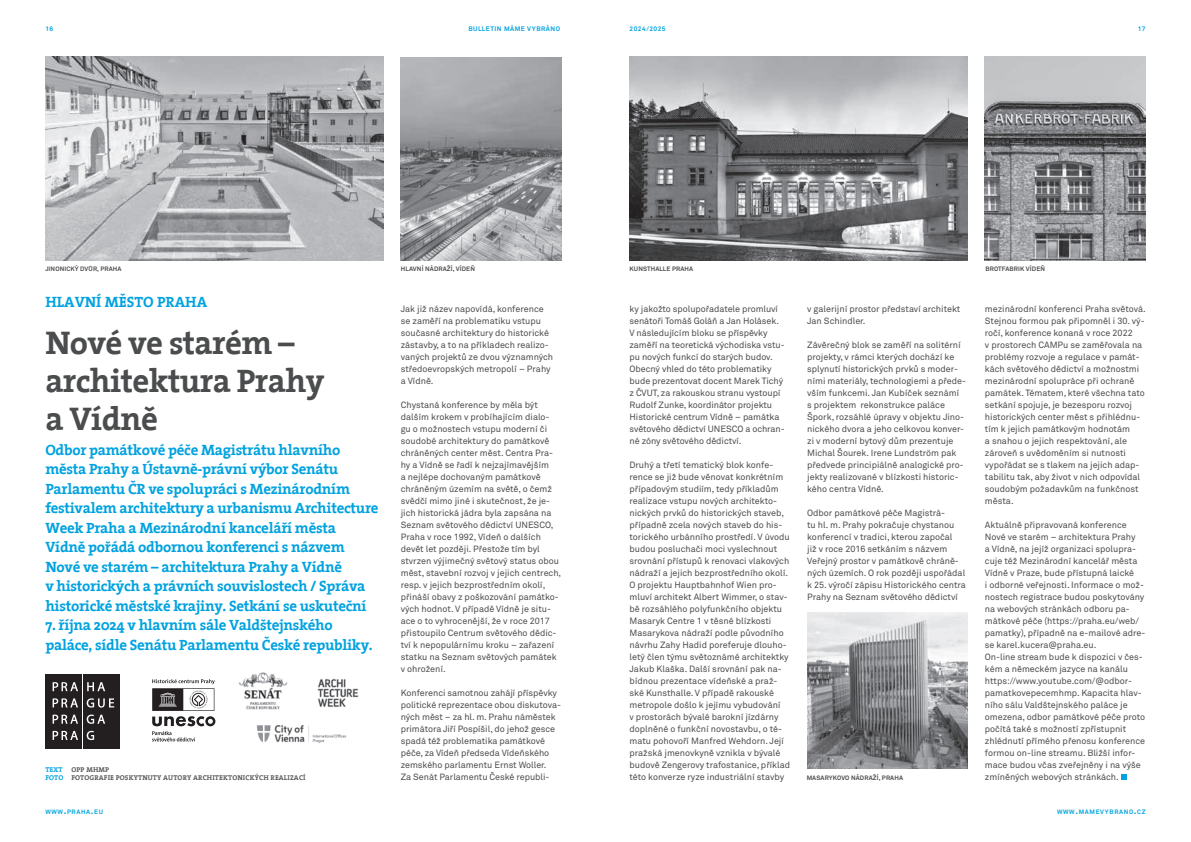
<style>
.page{position:relative;width:1191px;height:842px;background:#fff}
.page>*{position:absolute;margin:0;border:0;box-sizing:border-box;transform-origin:0 0}
.t1{font:700 33px/38px "The Serif";letter-spacing:-.02em;color:#4b4c4d}
.t2{font:700 15px/19.5px "The Serif";letter-spacing:-.02em;color:#00a2df}
.t3{font:700 15px "The Serif";color:#00a2df}
.t4{font:9px/12px "Akkurat CE";color:#4b4c4d}
.t5{font:700 7px/8.4px "The Serif";letter-spacing:.02em;color:#57585a}
.t6{font:700 7px "The Serif";color:#00a2df}
.t7{font:700 6.5px "Akkurat CE";letter-spacing:.07em;color:#00a2df}
.t8{font:700 6.3px "Akkurat CE";letter-spacing:.02em;color:#4b4c4d}
.t9{font:700 6.3px "Akkurat CE";letter-spacing:.1em;color:#00a2df}
.s1{color:#00a2df}
.s2{font-size:9px}
</style>
<div class="page">
<img style="left:985px;top:57px;width:160px;height:204px">
<img style="left:807px;top:612px;width:161px;height:156px">
<img style="left:401px;top:58px;width:160px;height:203px">
<img style="left:629px;top:57px;width:338px;height:204px">
<img style="left:45px;top:57px;width:339px;height:204px">
<svg style="left:1121px;top:774px;width:5px;height:6px"></svg>
<div style="left:45px;top:675px;width:37px;height:74px;background:#231f20"></div>
<div style="left:83px;top:675px;width:36px;height:74px;background:#231f20"></div>
<svg style="left:53px;top:682px;width:25px;height:9px"></svg>
<svg style="left:87px;top:682px;width:18px;height:9px"></svg>
<svg style="left:53px;top:698px;width:25px;height:9px"></svg>
<svg style="left:87px;top:698px;width:27px;height:10px"></svg>
<svg style="left:53px;top:715px;width:25px;height:9px"></svg>
<svg style="left:87px;top:715px;width:18px;height:9px"></svg>
<svg style="left:53px;top:731px;width:25px;height:9px"></svg>
<svg style="left:87px;top:731px;width:7px;height:9px"></svg>
<img style="left:317px;top:678px;width:42px;height:29px">
<img style="left:238px;top:672px;width:50px;height:38px">
<img style="left:256px;top:725px;width:91px;height:18px">
<svg style="left:152px;top:679px;width:63px;height:62px"></svg>
<p class="t7" style="left:468px;top:24px;width:93px">BULLETIN MÁME VYBRÁNO</p>
<p class="t7" style="left:629px;top:24px;width:38px">2024/2025</p>
<p class="t7" style="left:45px;top:24px;width:9px">16</p>
<p class="t7" style="left:1137px;top:24px;width:9px">17</p>
<p class="t8" style="left:45px;top:265px;width:78px">JINONICKÝ DVŮR, PRAHA</p>
<p class="t8" style="left:401px;top:265px;width:76px">HLAVNÍ NÁDRAŽÍ, VÍDEŇ</p>
<p class="t8" style="left:629px;top:265px;width:65px">KUNSTHALLE PRAHA</p>
<p class="t4" style="left:401px;top:303px;width:154px">Jak již název napovídá, konference se zaměří na problematiku vstupu současné architektury do historické zástavby, a to na příkladech realizo&shy;vaných projektů ze dvou významných středoevropských metropolí – Prahy a Vídně.</p>
<p class="t4" style="left:401px;top:399px;width:162px">Chystaná konference by měla být dalším krokem v probíhajícím dialo&shy;gu o možnostech vstupu moderní či soudobé architektury do památkově chráněných center měst. Centra Pra&shy;hy a Vídně se řadí k nejzajímavějším<br>a nejlépe dochovaným památkově chráněným územím na světě, o čemž svědčí mimo jiné i skutečnost, že je&shy;jich historická jádra byla zapsána na Seznam světového dědictví UNESCO, Praha v roce 1992, Vídeň o dalších devět let později. Přestože tím byl stvrzen výjimečný světový status obou měst, stavební rozvoj v jejich centrech, resp. v jejich bezprostředním okolí, přináší obavy z poškozování památko&shy;vých hodnot. V případě Vídně je situ&shy;ace o to vyhrocenější, že v roce 2017 přistoupilo Centrum světového dědic&shy;tví k nepopulárnímu kroku – zařazení statku na Seznam světových památek v ohrožení.</p>
<p class="t4" style="left:401px;top:687px;width:162px">Konferenci samotnou zahájí příspěvky politické reprezentace obou diskutova&shy;ných měst – za hl. m. Prahu náměstek primátora Jiří Pospíšil, do jehož gesce spadá též problematika památkové péče, za Vídeň předseda Vídeňského zemského parlamentu Ernst Woller.<br>Za Senát Parlamentu České republi-</p>
<h2 class="t3" style="left:45px;top:290px;width:163px">HLAVNÍ MĚSTO PRAHA</h2>
<p class="t4" style="left:629px;top:303px;width:157px">ky jakožto spolupořadatele promluví senátoři Tomáš Goláň a Jan Holásek.<br>V následujícím bloku se příspěvky zaměří na teoretická východiska vstu&shy;pu nových funkcí do starých budov.<br>Obecný vhled do této problematiky bude prezentovat docent Marek Tichý z ČVUT, za rakouskou stranu vystoupí Rudolf Zunke, koordinátor projektu Historické centrum Vídně – památka světového dědictví UNESCO a ochran&shy;né zóny světového dědictví.</p>
<p class="t4" style="left:629px;top:459px;width:162px">Druhý a třetí tematický blok konfe&shy;rence se již bude věnovat konkrétním případovým studiím, tedy příkladům realizace vstupu nových architekto&shy;nických prvků do historických staveb, případně zcela nových staveb do his&shy;torického urbánního prostředí. V úvodu budou posluchači moci vyslechnout srovnání přístupů k renovaci vlakových nádraží a jejich bezprostředního okolí.<br>O projektu Hauptbahnhof Wien pro&shy;mluví architekt Albert Wimmer, o stav&shy;bě rozsáhlého polyfunkčního objektu Masaryk Centre 1 v těsné blízkosti Masarykova nádraží podle původního návrhu Zahy Hadid poreferuje dlouho&shy;letý člen týmu světoznámé architektky Jakub Klaška. Další srovnání pak na&shy;bídnou prezentace vídeňské a praž&shy;ské Kunsthalle. V případě rakouské metropole došlo k jejímu vybudování<br>v prostorách bývalé barokní jízdárny doplněné o funkční novostavbu, o té&shy;matu pohovoří Manfred Wehdorn. Její pražská jmenovkyně vznikla v bývalé budově Zengerovy trafostanice, příklad této konverze ryze industriální stavby</p>
<h1 class="t1" style="left:45px;top:323px;width:280px">Nové ve starém – architektura Prahy a Vídně</h1>
<p class="t2" style="left:45px;top:440px;width:335px">Odbor památkové péče Magistrátu hlavního města Prahy a Ústavně-právní výbor Senátu Parlamentu ČR ve spolupráci s Mezinárodním festivalem architektury a urbanismu Architecture Week Praha a Mezinárodní kanceláří města Vídně pořádá odbornou konferenci s názvem Nové ve starém – architektura Prahy a Vídně<br>v historických a právních souvislostech / Správa historické městské krajiny. Setkání se uskuteční</p>
<h2 class="t2" style="left:45px;top:615px;width:329px">7. října 2024 v hlavním sále Valdštejnského paláce, sídle Senátu Parlamentu České republiky.</h2>
<p class="t5" style="left:45px;top:765px;width:262px;text-indent:26px">OPP MHMP<br><span class="s1">FOTO</span> FOTOGRAFIE POSKYTNUTY AUTORY ARCHITEKTONICKÝCH REALIZACÍ</p>
<p class="t6" style="left:45px;top:763px;width:19px">TEXT</p>
<p class="t9" style="left:45px;top:808px;width:59px">WWW<span class="s2">.</span>PRAHA<span class="s2">.</span>EU</p>
<p class="t4" style="left:807px;top:303px;width:155px">v galerijní prostor představí architekt<br>Jan Schindler.</p>
<p class="t4" style="left:807px;top:339px;width:160px">Závěrečný blok se zaměří na solitérní projekty, v rámci kterých dochází ke splynutí historických prvků s moder&shy;ními materiály, technologiemi a přede&shy;vším funkcemi. Jan Kubíček seznámí<br>s projektem rekonstrukce paláce Špork, rozsáhlé úpravy v objektu Jino&shy;nického dvora a jeho celkovou konver&shy;zi v moderní bytový dům prezentuje Michal Šourek. Irene Lundström pak předvede principiálně analogické pro&shy;jekty realizované v blízkosti historic&shy;kého centra Vídně.</p>
<p class="t4" style="left:807px;top:507px;width:160px">Odbor památkové péče Magistrá-<br>tu hl. m. Prahy pokračuje chystanou konferencí v tradici, kterou započal<br>již v roce 2016 setkáním s názvem Veřejný prostor v památkově chráně&shy;ných územích. O rok později uspořádal k 25. výročí zápisu Historického centra Prahy na Seznam světového dědictví</p>
<p class="t8" style="left:806px;top:774px;width:98px">MASARYKOVO NÁDRAŽÍ, PRAHA</p>
<p class="t8" style="left:985px;top:265px;width:61px">BROTFABRIK VÍDEŇ</p>
<p class="t4" style="left:985px;top:303px;width:162px">mezinárodní konferenci Praha světová.<br>Stejnou formou pak připomněl i 30. vý&shy;ročí, konference konaná v roce 2022<br>v prostorech CAMPu se zaměřovala na problémy rozvoje a regulace v památ&shy;kách světového dědictví a možnostmi mezinárodní spolupráce při ochraně památek. Tématem, které všechna tato setkání spojuje, je bezesporu rozvoj historických center měst s přihlédnu&shy;tím k jejich památkovým hodnotám<br>a snahou o jejich respektování, ale zároveň s uvědoměním si nutnosti vypořádat se s tlakem na jejich adap&shy;tabilitu tak, aby život v nich odpovídal soudobým požadavkům na funkčnost města.</p>
<p class="t4" style="left:985px;top:519px;width:162px">Aktuálně připravovaná konference Nové ve starém – architektura Prahy<br>a Vídně, na jejíž organizaci spolupra&shy;cuje též Mezinárodní kancelář města Vídně v Praze, bude přístupná laické<br>i odborné veřejnosti. Informace o mož&shy;nostech registrace budou poskytovány na webových stránkách odboru pa&shy;mátkové péče (https://praha.eu/web/ pamatky), případně na e-mailové adre&shy;se karel.kucera@praha.eu.<br>On-line stream bude k dispozici v čes&shy;kém a německém jazyce na kanálu https://www.youtube.com/@odbor&shy;pamatkovepecemhmp. Kapacita hlav&shy;ního sálu Valdštejnského paláce je omezena, odbor památkové péče proto počítá také s možností zpřístupnit zhlédnutí přímého přenosu konference formou on-line streamu. Bližší infor&shy;mace budou včas zveřejněny i na výše zmíněných webových stránkách.</p>
<p class="t9" style="left:1057px;top:808px;width:90px">WWW<span class="s2">.</span>MAMEVYBRANO<span class="s2">.</span>CZ</p>
</div>
